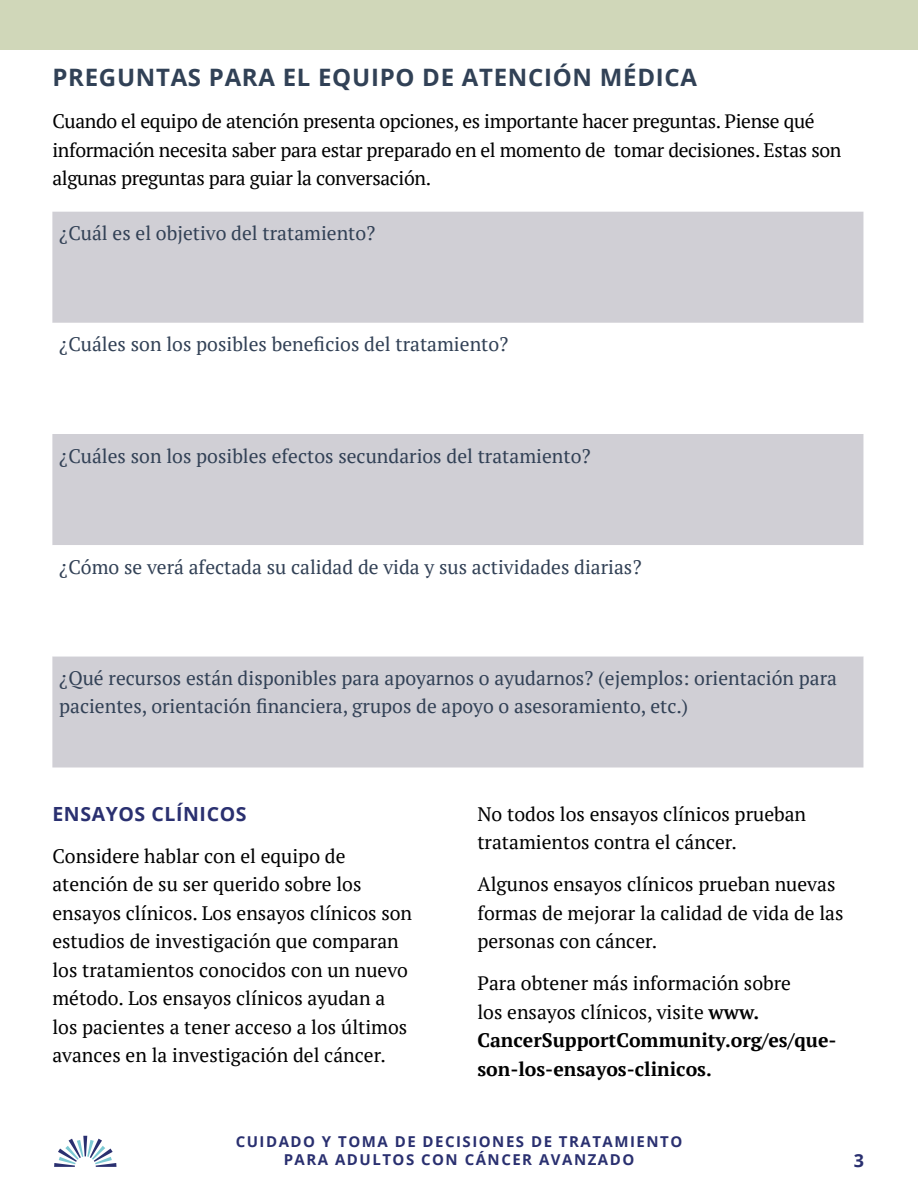
<style>
.page{position:relative;width:918px;height:1188px;background:#fff}
.page>*{position:absolute;margin:0;border:0;box-sizing:border-box;transform-origin:0 0}
.t1{font:700 24px "Open Sans";letter-spacing:.03em;color:#314156}
.t2{font:19.5px/28.5px "PT Serif";color:#000}
.t3{font:19.5px/28.5px "PT Serif";color:#324156}
.t4{font:19.5px/28.5px "PT Serif";letter-spacing:-.02em;color:#000}
.t5{font:700 19.5px/28.5px "PT Serif";color:#000}
.t6{font:700 19.5px "Open Sans";letter-spacing:.03em;color:#2a3070}
.t7{font:700 18px "Open Sans";color:#2a3070}
.t8{font:700 15px/18px "Open Sans";letter-spacing:.1em;color:#2a3070;text-align:center}
.s1{font-weight:400}
</style>
<div class="page">
<svg style="left:54px;top:1136px;width:62px;height:31px"></svg>
<div style="left:52px;top:212px;width:811px;height:556px;background:#d0cfd5"></div>
<svg style="left:52px;top:323px;width:811px;height:333px"></svg>
<div style="left:0;top:0;width:918px;height:50px;background:#d0d7b9"></div>
<p class="t1" style="left:52px;top:61px;width:646px">PREGUNTAS PARA EL EQUIPO DE ATENCIÓN MÉDICA</p>
<p class="t4" style="left:52px;top:107px;width:790px">Cuando el equipo de atención presenta opciones, es importante hacer preguntas. Piense qué información necesita saber para estar preparado en el momento de tomar decisiones. Estas son algunas preguntas para guiar la conversación.</p>
<p class="t3" style="left:59px;top:219px;width:318px">¿Cuál es el objetivo del tratamiento?</p>
<p class="t3" style="left:59px;top:330px;width:451px">¿Cuáles son los posibles beneficios del tratamiento?</p>
<p class="t3" style="left:59px;top:441px;width:533px">¿Cuáles son los posibles efectos secundarios del tratamiento?</p>
<p class="t3" style="left:59px;top:552px;width:584px">¿Cómo se verá afectada su calidad de vida y sus actividades diarias?</p>
<p class="t3" style="left:59px;top:664px;width:780px">¿Qué recursos están disponibles para apoyarnos o ayudarnos? (ejemplos: orientación para pacientes, orientación financiera, grupos de apoyo o asesoramiento, etc.)</p>
<p class="t6" style="left:52px;top:800px;width:196px">ENSAYOS CLÍNICOS</p>
<p class="t2" style="left:52px;top:841px;width:361px">Considere hablar con el equipo de atención de su ser querido sobre los ensayos clínicos. Los ensayos clínicos son estudios de investigación que comparan los tratamientos conocidos con un nuevo método. Los ensayos clínicos ayudan a los pacientes a tener acceso a los últimos avances en la investigación del cáncer.</p>
<p class="t2" style="left:477px;top:799px;width:330px">No todos los ensayos clínicos prueban tratamientos contra el cáncer.</p>
<p class="t2" style="left:477px;top:870px;width:368px">Algunos ensayos clínicos prueban nuevas formas de mejorar la calidad de vida de las personas con cáncer.</p>
<p class="t5" style="left:477px;top:969px;width:361px"><span class="s1">Para obtener más información sobre<br>los ensayos clínicos, visite</span> www.<br>CancerSupportCommunity.org/es/que&shy;son-los-ensayos-clinicos.</p>
<p class="t8" style="left:236px;top:1132px;width:448px">CUIDADO Y TOMA DE DECISIONES DE TRATAMIENTO<br>PARA ADULTOS CON CÁNCER AVANZADO</p>
<p class="t7" style="left:854px;top:1148px;width:12px">3</p>
</div>
